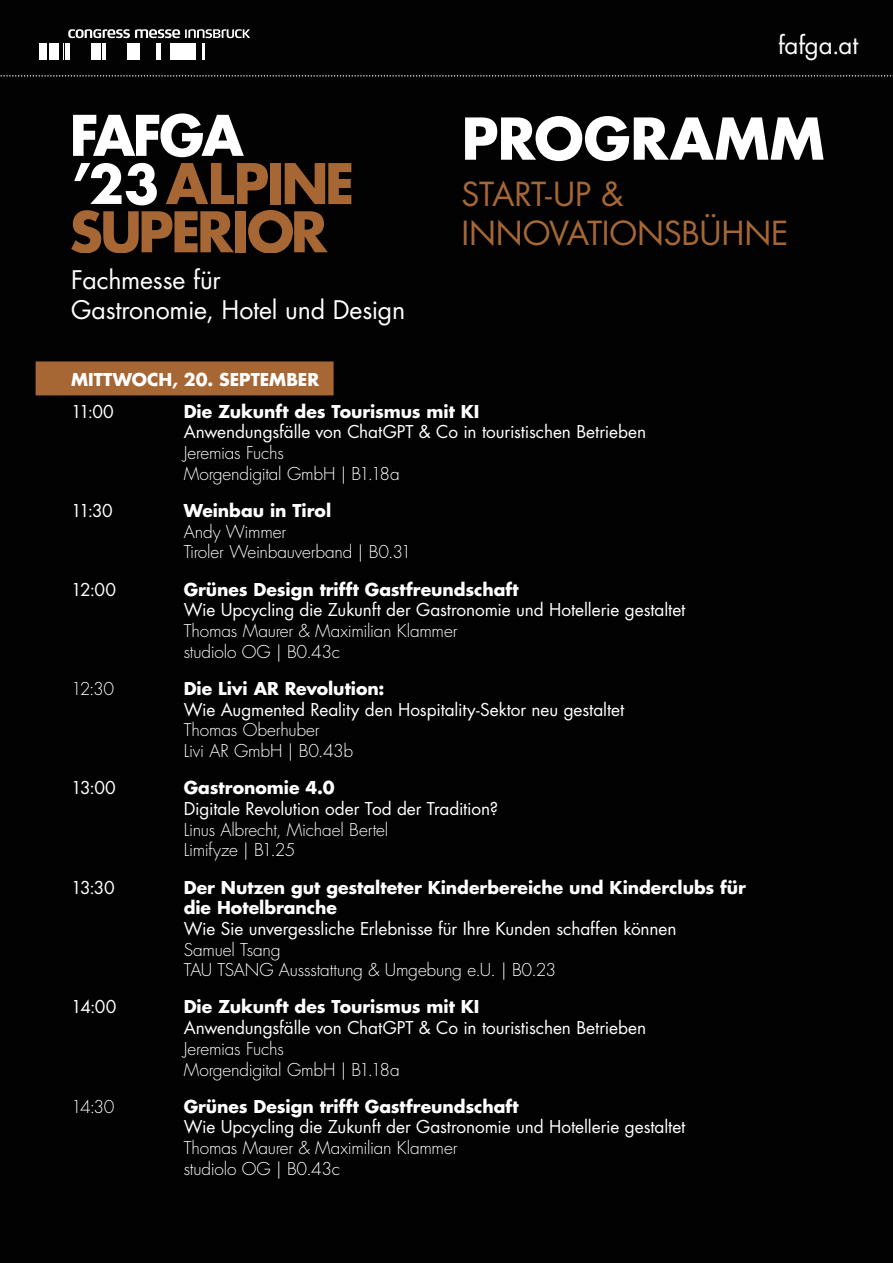
<style>
.page{position:relative;width:893px;height:1263px;background:#020203}
.page>*{position:absolute;margin:0;border:0;box-sizing:border-box;transform-origin:0 0}
.t1{font:700 56.1px "Futura Std";letter-spacing:-.005em;color:#fff}
.t2{font:32.25px/38.7px "Futura Std";letter-spacing:-.01em;color:#a66735}
.t3{font:24.9px/30px "Futura Std";letter-spacing:-.01em;color:#fff}
.t4{font:24.15px "Futura Std";letter-spacing:-.005em;color:#fff}
.t5{font:17.25px/20.7px "Futura Std";letter-spacing:-.005em;color:#fff}
.t6{font:700 17.25px/20.7px "Futura Std";color:#fff}
.t7{font:300 17.25px/20.7px "Futura Std";letter-spacing:-.015em;color:#fff}
.s1{font-weight:700}
.s2{font-weight:300}
.s3{font-weight:400}
</style>
<div class="page">
<div style="left:39px;top:43px;width:7px;height:16px;background:#fff"></div>
<div style="left:49px;top:43px;width:10px;height:16px;background:#fff"></div>
<svg style="left:63px;top:29px;width:187px;height:30px"></svg>
<svg style="left:0;top:75px;width:893px;height:2px"></svg>
<svg style="left:73px;top:113px;width:171px;height:44px"></svg>
<svg style="left:71px;top:163px;width:280px;height:90px"></svg>
<div style="left:36px;top:361px;width:298px;height:34px;background:#a66735"></div>
<h3 class="t4" style="left:778px;top:30px;width:82px">fafga.at</h3>
<h1 class="t1" style="left:461px;top:101px;width:365px">PROGRAMM</h1>
<h3 class="t3" style="left:71px;top:266px;width:335px">Fachmesse für<br>Gastronomie, Hotel und Design</h3>
<p class="t2" style="left:461px;top:175px;width:328px">START-UP &amp;<br>INNOVATIONSBÜHNE</p>
<p class="t6" style="left:71px;top:368px;width:249px">MITTWOCH, 20. SEPTEMBER</p>
<p class="t5" style="left:71px;top:401px;width:44px">11:00</p>
<p class="t5" style="left:184px;top:401px;width:464px"><span class="s1">Die Zukunft des Tourismus mit KI<br></span>Anwendungsfälle von ChatGPT &amp; Co in touristischen Betrieben <span class="s2">Jeremias Fuchs<br>Morgendigital GmbH | B1.18a</span></p>
<p class="t5" style="left:71px;top:501px;width:43px">11:30</p>
<p class="t7" style="left:184px;top:501px;width:229px"><span class="s1">Weinbau in Tirol<br></span>Andy Wimmer<br>Tiroler Weinbauverband | B0.31</p>
<p class="t5" style="left:71px;top:579px;width:46px">12:00</p>
<p class="t5" style="left:184px;top:579px;width:503px"><span class="s1">Grünes Design trifft Gastfreundschaft<br></span>Wie Upcycling die Zukunft der Gastronomie und Hotellerie gestaltet <span class="s2">Thomas Maurer &amp; Maximilian Klammer<br>studiolo OG | B0.43c</span></p>
<p class="t7" style="left:71px;top:679px;width:44px">12:30</p>
<p class="t5" style="left:184px;top:678px;width:442px"><span class="s1">Die Livi AR Revolution:<br></span>Wie Augmented Reality den Hospitality-Sektor neu gestaltet<br><span class="s2">Thomas Oberhuber<br>Livi AR GmbH | B0.43b</span></p>
<p class="t5" style="left:71px;top:778px;width:46px">13:00</p>
<p class="t7" style="left:184px;top:778px;width:316px"><span class="s1">Gastronomie 4.0<br></span><span class="s3">Digitale Revolution oder Tod der Tradition?<br></span>Linus Albrecht, Michael Bertel<br>Limifyze | B1.25</p>
<p class="t5" style="left:71px;top:877px;width:45px">13:30</p>
<p class="t6" style="left:184px;top:876px;width:564px">Der Nutzen gut gestalteter Kinderbereiche und Kinderclubs für die Hotelbranche<br><span class="s3">Wie Sie unvergessliche Erlebnisse für Ihre Kunden schaffen können<br></span><span class="s2">Samuel Tsang<br>TAU TSANG Aussstattung &amp; Umgebung e.U. | B0.23</span></p>
<p class="t5" style="left:71px;top:997px;width:47px">14:00</p>
<p class="t5" style="left:184px;top:997px;width:464px"><span class="s1">Die Zukunft des Tourismus mit KI<br></span>Anwendungsfälle von ChatGPT &amp; Co in touristischen Betrieben <span class="s2">Jeremias Fuchs<br>Morgendigital GmbH | B1.18a</span></p>
<p class="t7" style="left:71px;top:1097px;width:45px">14:30</p>
<p class="t5" style="left:184px;top:1096px;width:503px"><span class="s1">Grünes Design trifft Gastfreundschaft<br></span>Wie Upcycling die Zukunft der Gastronomie und Hotellerie gestaltet <span class="s2">Thomas Maurer &amp; Maximilian Klammer<br>studiolo OG | B0.43c</span></p>
</div>
